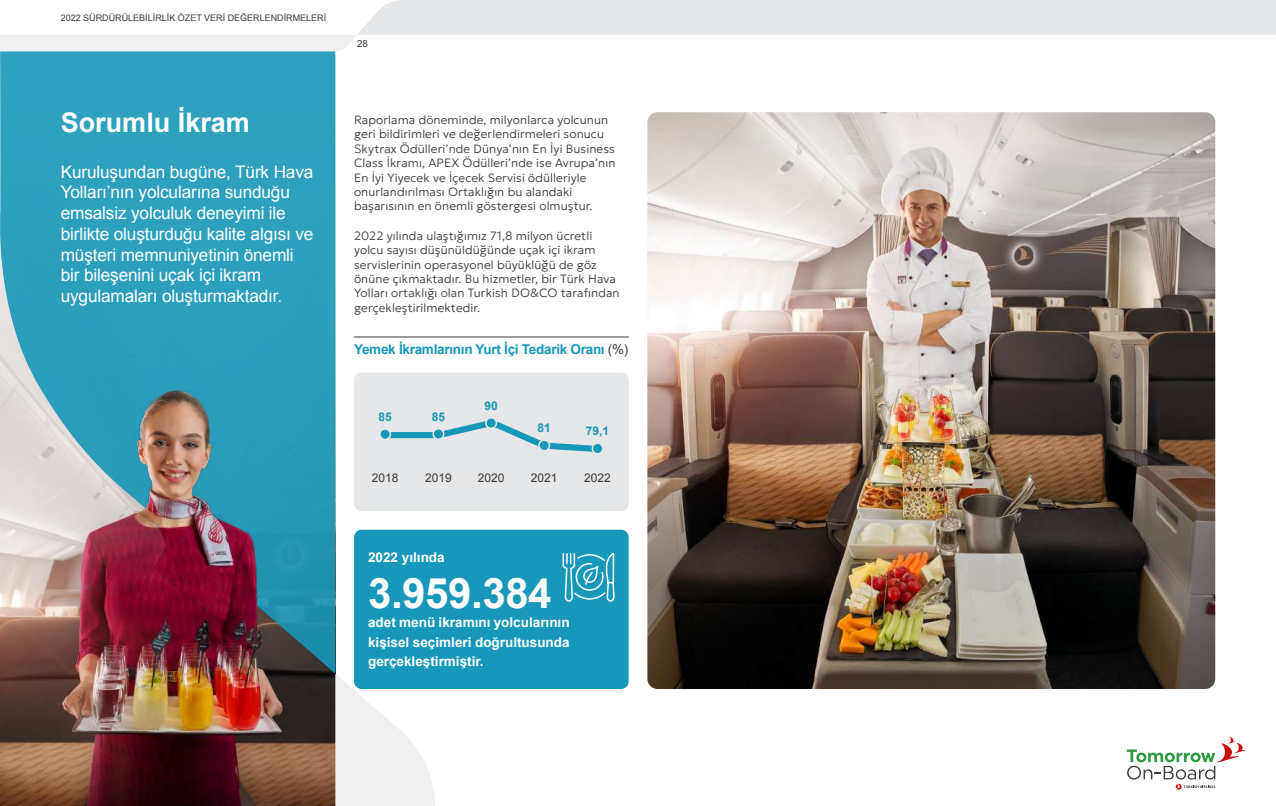
<style>
.page{position:relative;width:1276px;height:806px;background:#fff}
.page>*{position:absolute;margin:0;border:0;box-sizing:border-box;transform-origin:0 0}
.t1{font:700 42px "Arial";letter-spacing:-.01em;color:#fff}
.t2{font:700 27px "Arial";color:#fff}
.t3{font:17.25px/20.7px "Arial";letter-spacing:-.01em;color:#fff}
.t4{font:700 13.5px/19.5px "Arial";color:#fff;text-align:justify}
.t5{font:700 13.5px "Arial";letter-spacing:-.02em;color:#1797b9}
.t6{font:200 12px/14.4px "Geologica";letter-spacing:.01em;color:#3c3a3b}
.t7{font:12px "Arial";color:#3c3a3b}
.t8{font:700 12px "Arial";color:#1797b9}
.t9{font:9.75px "Arial";color:#3c3a3b}
.t10{font:9px "Arial";color:#3c3a3b}
.s1{font-weight:400;color:#3c3a3b}
</style>
<div class="page">
<img style="left:0;top:673px;width:335px;height:132px">
<svg style="left:335px;top:673px;width:100px;height:133px"></svg>
<svg style="left:0;top:51px;width:335px;height:622px;background:#42a2bb"></svg>
<img style="left:61px;top:362px;width:226px;height:366px">
<img style="left:647px;top:112px;width:568px;height:577px">
<hr style="left:354px;top:337px;width:274px;height:1px;background:#3c3a3b">
<div style="left:354px;top:372px;width:274px;height:139px;background:#e6e7e8;border-radius:8px"></div>
<svg style="left:389px;top:421px;width:203px;height:31px"></svg>
<div style="left:380px;top:429px;width:10px;height:10px;background:#1797b9;border-radius:50%"></div>
<div style="left:379px;top:428px;width:12px;height:12px;border:2px solid #e6e7e8;border-radius:50%"></div>
<div style="left:433px;top:428px;width:11px;height:11px;background:#1797b9;border-radius:50%"></div>
<div style="left:432px;top:428px;width:12px;height:12px;border:2px solid #e6e7e8;border-radius:50%"></div>
<div style="left:486px;top:417px;width:10px;height:11px;background:#1797b9;border-radius:50%"></div>
<div style="left:485px;top:417px;width:12px;height:12px;border:2px solid #e6e7e8;border-radius:50%"></div>
<div style="left:539px;top:440px;width:10px;height:10px;background:#1797b9;border-radius:50%"></div>
<div style="left:538px;top:439px;width:12px;height:12px;border:2px solid #e6e7e8;border-radius:50%"></div>
<div style="left:592px;top:443px;width:11px;height:10px;background:#1797b9;border-radius:50%"></div>
<div style="left:591px;top:442px;width:12px;height:12px;border:2px solid #e6e7e8;border-radius:50%"></div>
<div style="left:354px;top:529px;width:274px;height:160px;background:#1797b9;border-radius:8px"></div>
<svg style="left:562px;top:552px;width:53px;height:50px"></svg>
<svg style="left:0;top:0;width:1276px;height:51px"></svg>
<svg style="left:1126px;top:737px;width:120px;height:52px"></svg>
<p class="t10" style="left:61px;top:12px;width:267px">2022 SÜRDÜRÜLEBİLİRLİK ÖZET VERİ DEĞERLENDİRMELERİ</p>
<h2 class="t2" style="left:61px;top:105px;width:191px">Sorumlu İkram</h2>
<h3 class="t3" style="left:61px;top:161px;width:254px">Kuruluşundan bugüne, Türk Hava Yolları’nın yolcularına sunduğu emsalsiz yolculuk deneyimi ile birlikte oluşturduğu kalite algısı ve müşteri memnuniyetinin önemli bir bileşenini uçak içi ikram uygulamaları oluşturmaktadır.</h3>
<p class="t9" style="left:357px;top:37px;width:12px">28</p>
<p class="t6" style="left:354px;top:111px;width:263px">Raporlama döneminde, milyonlarca yolcunun geri bildirimleri ve değerlendirmeleri sonucu Skytrax Ödülleri’nde Dünya’nın En İyi Business Class İkramı, APEX Ödülleri’nde ise Avrupa’nın En İyi Yiyecek ve İçecek Servisi ödülleriyle onurlandırılması Ortaklığın bu alandaki başarısının en önemli göstergesi olmuştur.</p>
<p class="t6" style="left:354px;top:227px;width:267px">2022 yılında ulaştığımız 71,8 milyon ücretli yolcu sayısı düşünüldüğünde uçak içi ikram servislerinin operasyonel büyüklüğü de göz önüne çıkmaktadır. Bu hizmetler, bir Türk Hava Yolları ortaklığı olan Turkish DO&amp;CO tarafından gerçekleştirilmektedir.</p>
<p class="t5" style="left:354px;top:340px;width:276px">Yemek İkramlarının Yurt İçi Tedarik Oranı <span class="s1">(%)</span></p>
<p class="t8" style="left:378px;top:409px;width:15px">85</p>
<p class="t8" style="left:432px;top:409px;width:15px">85</p>
<p class="t8" style="left:484px;top:398px;width:15px">90</p>
<p class="t8" style="left:537px;top:419px;width:15px">81</p>
<p class="t8" style="left:586px;top:423px;width:25px">79,1</p>
<p class="t7" style="left:372px;top:469px;width:28px">2018</p>
<p class="t7" style="left:425px;top:469px;width:28px">2019</p>
<p class="t7" style="left:478px;top:469px;width:28px">2020</p>
<p class="t7" style="left:531px;top:469px;width:28px">2021</p>
<p class="t7" style="left:584px;top:469px;width:28px">2022</p>
<p class="t4" style="left:368px;top:548px;width:78px">2022 yılında</p>
<h1 class="t1" style="left:368px;top:565px;width:185px">3.959.384</h1>
<p class="t4" style="left:368px;top:613px;width:203px">adet menü ikramını yolcularının kişisel seçimleri doğrultusunda gerçekleştirmiştir.</p>
</div>
